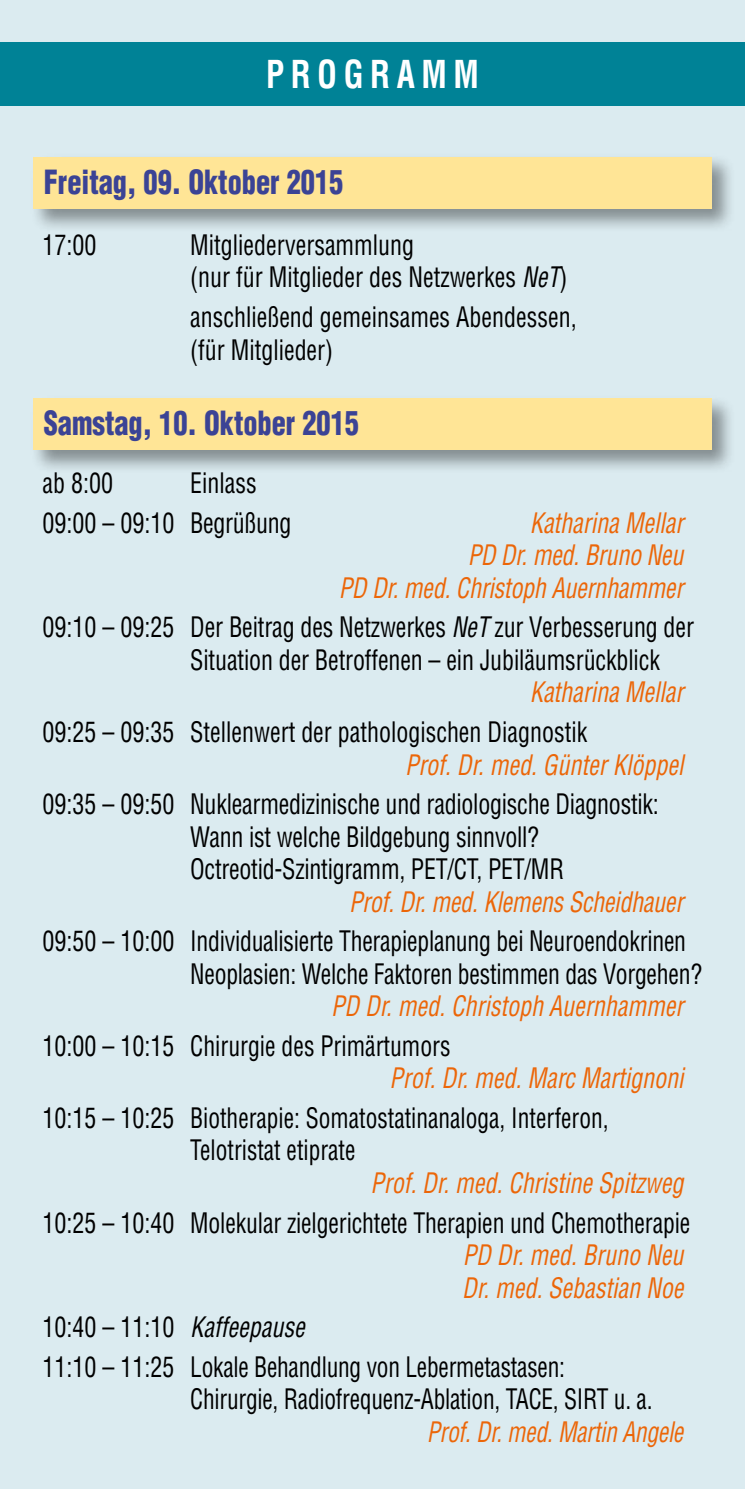
<style>
.page{position:relative;width:745px;height:1489px;background:#fff}
.page>*{position:absolute;margin:0;border:0;box-sizing:border-box;transform-origin:0 0}
.t1{font:700 condensed 37.5px "Helvetica";letter-spacing:.2em;color:#fff;scale:.87 1}
.t2{font:900 condensed 32.5px "Helvetica";color:#3b4395;scale:.87 1}
.t3{font:condensed 27.5px/32.5px "Helvetica";letter-spacing:-.005em;color:#000;scale:.87 1}
.t4{font:italic condensed 27.5px/32.5px "Helvetica";color:#ec6608;text-align:right;scale:.87 1}
.t5{font:condensed 27.5px "Helvetica";letter-spacing:-.005em;color:#000;scale:.85 1}
.t6{font:italic condensed 27.5px "Helvetica";color:#ec6608;scale:.85 1}
.s1{font-style:italic}
</style>
<div class="page">
<div style="left:0;top:0;width:744px;height:1488px;background:#dbebf0"></div>
<div style="left:0;top:43px;width:744px;height:63px;background:#008296"></div>
<div style="left:30px;top:153px;width:705px;height:80px;background:#000;opacity:.4"></div>
<div style="left:33px;top:157px;width:678px;height:52px;background:#ffe596"></div>
<div style="left:30px;top:395px;width:705px;height:79px;background:#000;opacity:.4"></div>
<div style="left:33px;top:398px;width:678px;height:52px;background:#ffe596"></div>
<h1 class="t1" style="left:266px;top:51px;width:246px">PROGRAMM</h1>
<p class="t2" style="left:44px;top:162px;width:345px">Freitag, 09. Oktober 2015</p>
<p class="t3" style="left:43px;top:228px;width:63px">17:00</p>
<p class="t3" style="left:190px;top:228px;width:434px">Mitgliederversammlung<br>(nur für Mitglieder des Netzwerkes <span class="s1">NeT</span>)</p>
<p class="t3" style="left:190px;top:300px;width:445px">anschließend gemeinsames Abendessen, (für Mitglieder)</p>
<p class="t2" style="left:44px;top:403px;width:363px">Samstag, 10. Oktober 2015</p>
<p class="t3" style="left:43px;top:466px;width:82px">ab 8:00</p>
<p class="t3" style="left:43px;top:462px;width:287px;line-height:39.5px;text-indent:147px">Einlass<br>09:00 – 09:10 Begrüßung</p>
<p class="t4" style="left:338px;top:506px;width:397px">Katharina Mellar<br>PD Dr. med. Bruno Neu<br>PD Dr. med. Christoph Auernhammer</p>
<p class="t3" style="left:190px;top:610px;width:580px;text-indent:-147px">09:10 – 09:25 Der Beitrag des Netzwerkes <span class="s1">NeT</span> zur Verbesserung der<br>Situation der Betroffenen – ein Jubiläumsrückblick</p>
<p class="t4" style="left:529px;top:675px;width:178px">Katharina Mellar</p>
<p class="t3" style="left:43px;top:715px;width:627px">09:25 – 09:35 Stellenwert der pathologischen Diagnostik</p>
<p class="t4" style="left:405px;top:747px;width:321px">Prof. Dr. med. Günter Klöppel</p>
<p class="t3" style="left:190px;top:787px;width:540px;text-indent:-147px">09:35 – 09:50 Nuklearmedizinische und radiologische Diagnostik:<br>Wann ist welche Bildgebung sinnvoll?<br>Octreotid-Szintigramm, PET/CT, PET/MR</p>
<p class="t4" style="left:349px;top:884px;width:385px">Prof. Dr. med. Klemens Scheidhauer</p>
<p class="t3" style="left:190px;top:924px;width:589px;text-indent:-147px">09:50 – 10:00 Individualisierte Therapieplanung bei Neuroendokrinen<br>Neoplasien: Welche Faktoren bestimmen das Vorgehen?</p>
<p class="t4" style="left:331px;top:989px;width:406px">PD Dr. med. Christoph Auernhammer</p>
<p class="t3" style="left:43px;top:1028px;width:470px">10:00 – 10:15 Chirurgie des Primärtumors</p>
<p class="t4" style="left:389px;top:1061px;width:339px">Prof. Dr. med. Marc Martignoni</p>
<p class="t3" style="left:190px;top:1101px;width:482px;text-indent:-147px">10:15 – 10:25 Biotherapie: Somatostatinanaloga, Interferon,<br>Telotristat etiprate</p>
<p class="t4" style="left:370px;top:1166px;width:361px">Prof. Dr. med. Christine Spitzweg</p>
<p class="t3" style="left:43px;top:1205px;width:745px">10:25 – 10:40 Molekular zielgerichtete Therapien und Chemotherapie</p>
<p class="t4" style="left:462px;top:1238px;width:255px;text-align:left">PD Dr. med. Bruno Neu<br>Dr. med. Sebastian Noe</p>
<p class="t3" style="left:43px;top:1306px;width:601px;line-height:39.5px">10:40 – 11:10 <span class="s1">Kaffeepause<br></span>11:10 – 11:25 Lokale Behandlung von Lebermetastasen:</p>
<p class="t5" style="left:190px;top:1381px;width:545px">Chirurgie, Radiofrequenz-Ablation, TACE, SIRT u. a.</p>
<p class="t6" style="left:426px;top:1414px;width:303px">Prof. Dr. med. Martin Angele</p>
</div>
